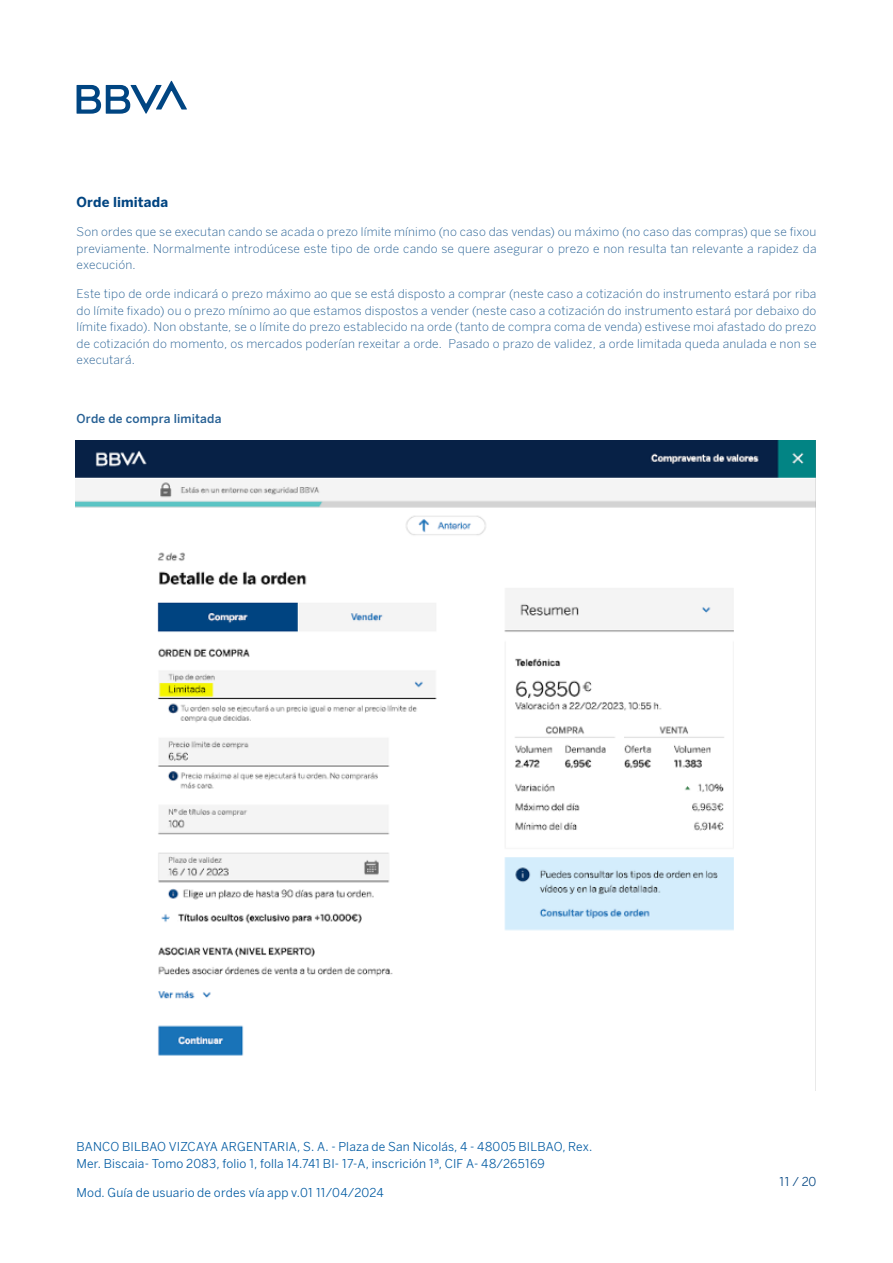
<style>
.page{position:relative;width:893px;height:1263px;background:#fff}
.page>*{position:absolute;margin:0;border:0;box-sizing:border-box;transform-origin:0 0}
.Titulo_2{font:700 13.5px "BBVA Benton Sans";letter-spacing:.01em;color:#004481}
.Parrafo_1{font:300 12px/16.5px "BBVA Benton Sans";letter-spacing:.015em;color:#266094;text-align:justify}
.Parrafo_1-2{font:12px/16.5px "BBVA Benton Sans";letter-spacing:.015em;color:#005aa2}
.Parrafo_1-3{font:300 12px "BBVA Benton Sans";letter-spacing:.02em;color:#266094}
.t1{font:12px "BBVA Benton Sans";color:#004481}
</style>
<div class="page">
<svg style="left:77px;top:81px;width:110px;height:33px"></svg>
<img style="left:76px;top:440px;width:740px;height:650px">
<p class="Titulo_2" style="left:77px;top:194px;width:93px">Orde limitada</p>
<p class="Parrafo_1" style="left:77px;top:224px;width:741px">Son ordes que se executan cando se acada o prezo límite mínimo (no caso das vendas) ou máximo (no caso das compras) que se fixou previamente. Normalmente introdúcese este tipo de orde cando se quere asegurar o prezo e non resulta tan relevante a rapidez da execución.</p>
<p class="Parrafo_1" style="left:77px;top:286px;width:741px">Este tipo de orde indicará o prezo máximo ao que se está disposto a comprar (neste caso a cotización do instrumento estará por riba do límite fixado) ou o prezo mínimo ao que estamos dispostos a vender (neste caso a cotización do instrumento estará por debaixo do límite fixado). Non obstante, se o límite do prezo establecido na orde (tanto de compra coma de venda) estivese moi afastado do prezo de cotización do momento, os mercados poderían rexeitar a orde. Pasado o prazo de validez, a orde limitada queda anulada e non se executará.</p>
<p class="Parrafo_1-3" style="left:77px;top:411px;width:147px">Orde de compra limitada</p>
<p class="Parrafo_1-2" style="left:77px;top:1138px;width:517px">BANCO BILBAO VIZCAYA ARGENTARIA, S. A. - Plaza de San Nicolás, 4 - 48005 BILBAO, Rex.<br>Mer. Biscaia- Tomo 2083, folio 1, folla 14.741 BI- 17-A, inscrición 1ª, CIF A- 48/265169</p>
<p class="Parrafo_1-2" style="left:77px;top:1184px;width:309px">Mod. Guía de usuario de ordes vía app v.01 11/04/2024</p>
<p class="t1" style="left:779px;top:1174px;width:39px">11 / 20</p>
</div>
